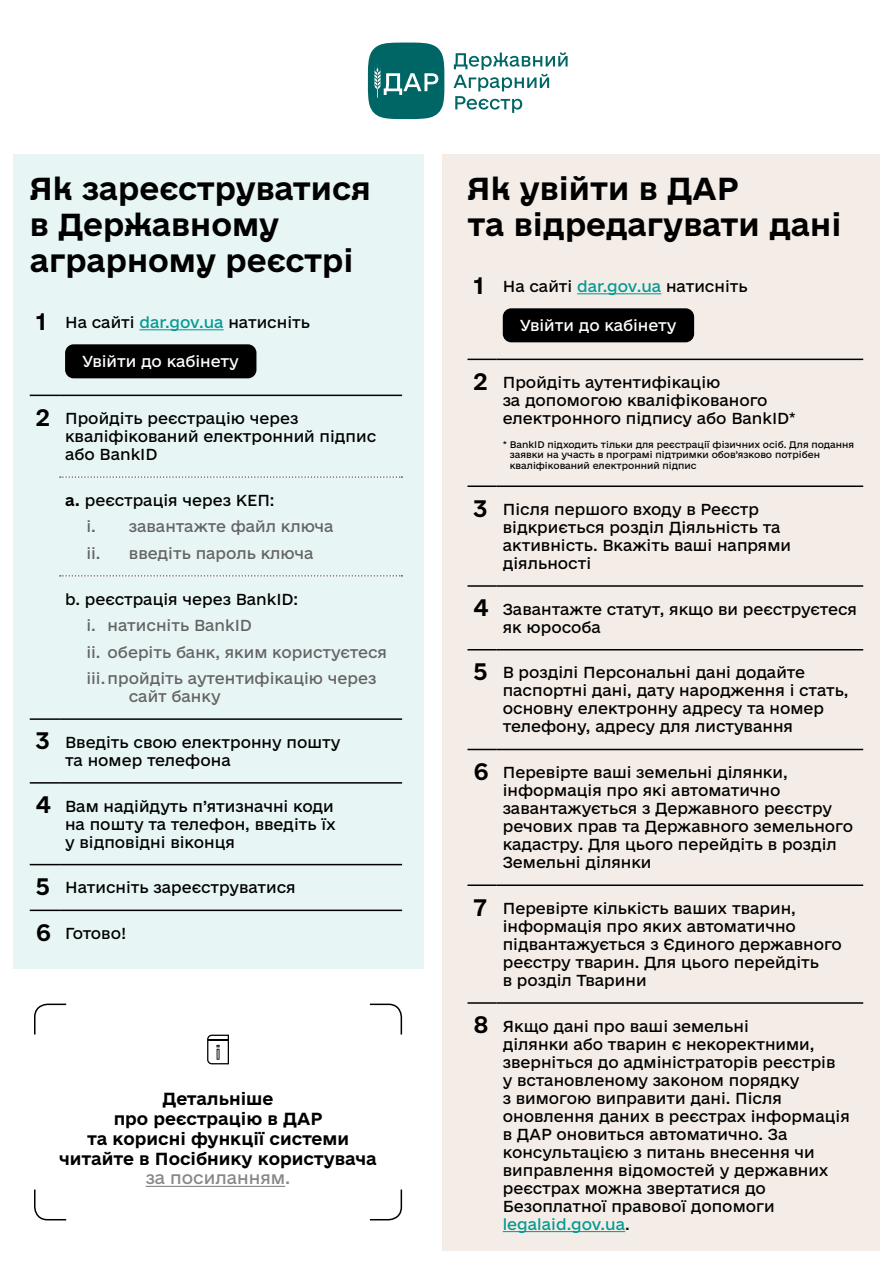
<style>
.page{position:relative;width:893px;height:1263px;background:#fff}
.page>*{position:absolute;margin:0;border:0;box-sizing:border-box;transform-origin:0 0}
.t1{font:30px/36px "e Ukraine Head Bold";color:#000}
.t2{font:16.5px/19.8px "e Ukraine Bold";color:#000;text-align:center}
.t3{font:16.5px "e Ukraine Regular";color:#878787}
.t4{font:15px/18px "e Ukraine Regular";color:#000}
.t5{font:15px/26.5px "e Ukraine Regular";color:#646363}
.t6{font:15px "e Ukraine Regular";color:#fff}
.t7{font:9px/10.8px "e Ukraine Regular";color:#000}
.s1{font-family:"e Ukraine Bold";font-size:22.5px}
.s2{color:#009a93}
.s3{font-family:"e Ukraine Bold";color:#000}
.s4{color:#000}
</style>
<div class="page">
<div style="left:13px;top:154px;width:410px;height:814px;background:#e7f5f5"></div>
<div style="left:442px;top:154px;width:438px;height:1096px;background:#f4ede7"></div>
<svg style="left:34px;top:1189px;width:33px;height:32px"></svg>
<svg style="left:34px;top:1003px;width:33px;height:32px"></svg>
<svg style="left:369px;top:1003px;width:34px;height:32px"></svg>
<svg style="left:369px;top:1189px;width:34px;height:32px"></svg>
<svg style="left:30px;top:395px;width:29px;height:1px"></svg>
<hr style="left:59px;top:395px;width:343px;height:1px;background:#000">
<hr style="left:30px;top:718px;width:29px;height:2px;background:#000">
<hr style="left:59px;top:718px;width:343px;height:2px;background:#000">
<hr style="left:30px;top:782px;width:29px;height:2px;background:#000">
<hr style="left:59px;top:782px;width:343px;height:2px;background:#000">
<svg style="left:30px;top:864px;width:29px;height:1px"></svg>
<hr style="left:59px;top:864px;width:343px;height:1px;background:#000">
<hr style="left:30px;top:909px;width:29px;height:2px;background:#000">
<hr style="left:59px;top:909px;width:343px;height:2px;background:#000">
<svg style="left:60px;top:476px;width:342px;height:2px"></svg>
<svg style="left:60px;top:575px;width:342px;height:2px"></svg>
<hr style="left:139px;top:329px;width:85px;height:1px;background:#009a93">
<div style="left:65px;top:344px;width:191px;height:34px;background:#000;border-radius:9px"></div>
<hr style="left:467px;top:359px;width:30px;height:1px;background:#000">
<hr style="left:497px;top:359px;width:366px;height:1px;background:#000">
<hr style="left:467px;top:485px;width:30px;height:2px;background:#000">
<hr style="left:497px;top:485px;width:366px;height:2px;background:#000">
<hr style="left:467px;top:585px;width:30px;height:2px;background:#000">
<hr style="left:497px;top:585px;width:366px;height:2px;background:#000">
<hr style="left:467px;top:649px;width:30px;height:1px;background:#000">
<hr style="left:497px;top:649px;width:366px;height:1px;background:#000">
<hr style="left:467px;top:749px;width:30px;height:1px;background:#000">
<hr style="left:497px;top:749px;width:366px;height:1px;background:#000">
<hr style="left:467px;top:884px;width:30px;height:2px;background:#000">
<hr style="left:497px;top:884px;width:366px;height:2px;background:#000">
<hr style="left:467px;top:1002px;width:30px;height:2px;background:#000">
<hr style="left:497px;top:1002px;width:366px;height:2px;background:#000">
<hr style="left:577px;top:293px;width:84px;height:1px;background:#009a93">
<div style="left:503px;top:308px;width:191px;height:34px;background:#000;border-radius:9px"></div>
<hr style="left:503px;top:1231px;width:122px;height:1px;background:#009a93">
<hr style="left:146px;top:1186px;width:139px;height:1px;background:#878787">
<svg style="left:207px;top:1035px;width:22px;height:29px"></svg>
<svg style="left:453px;top:52px;width:115px;height:61px"></svg>
<svg style="left:368px;top:42px;width:77px;height:77px;background:#2b7f7f"></svg>
<h1 class="t1" style="left:30px;top:172px;width:343px">Як зареєструватися в Державному аграрному реєстрі</h1>
<p class="t4" style="left:36px;top:314px;width:276px"><span class="s1">1</span> На сайті <span class="s2">dar.gov.ua</span> натисніть</p>
<p class="t6" style="left:82px;top:352px;width:158px">Увійти до кабінету</p>
<p class="t4" style="left:65px;top:410px;width:313px;text-indent:-29px"><span class="s1">2</span> Пройдіть реєстрацію через кваліфікований електронний підпис або BankID</p>
<p class="t5" style="left:86px;top:487px;width:249px;text-indent:-21px"><span class="s3">a.</span> <span class="s4">реєстрація через КЕП:<br></span>i. завантажте файл ключа ii. введіть пароль ключа</p>
<p class="t4" style="left:65px;top:590px;width:235px">b. реєстрація через BankID:</p>
<p class="t5" style="left:86px;top:613px;width:302px">i. натисніть BankID<br>ii. оберіть банк, яким користуєтеся iii. пройдіть аутентифікацію через</p>
<p class="t5" style="left:129px;top:684px;width:93px">сайт банку</p>
<p class="t4" style="left:65px;top:734px;width:277px;text-indent:-29px"><span class="s1">3</span> Введіть свою електронну пошту та номер телефона</p>
<p class="t4" style="left:65px;top:797px;width:272px;text-indent:-29px"><span class="s1">4</span> Вам надійдуть п’ятизначні коди на пошту та телефон, введіть їх у відповідні віконця</p>
<p class="t4" style="left:36px;top:879px;width:261px"><span class="s1">5</span> Натисніть зареєструватися</p>
<p class="t4" style="left:36px;top:925px;width:92px"><span class="s1">6</span> Готово!</p>
<p class="t2" style="left:59px;top:1089px;width:319px">Детальніше<br>про реєстрацію в ДАР<br>та корисні функції системи читайте в Посібнику користувача</p>
<p class="t3" style="left:146px;top:1168px;width:146px">за посиланням.</p>
<h1 class="t1" style="left:467px;top:172px;width:375px">Як увійти в ДАР<br>та відредагувати дані</h1>
<p class="t4" style="left:473px;top:278px;width:276px"><span class="s1">1</span> На сайті <span class="s2">dar.gov.ua</span> натисніть</p>
<p class="t6" style="left:520px;top:316px;width:158px">Увійти до кабінету</p>
<p class="t4" style="left:503px;top:374px;width:294px;text-indent:-29px"><span class="s1">2</span> Пройдіть аутентифікацію<br>за допомогою кваліфікованого електронного підпису або BankID*</p>
<p class="t7" style="left:510px;top:439px;width:346px;text-indent:-7px">* BankID підходить тільки для реєстрації фізичних осіб. Для подання заявки на участь в програмі підтримки обов’язково потрібен кваліфікований електронний підпис</p>
<p class="t4" style="left:503px;top:501px;width:290px;text-indent:-29px"><span class="s1">3</span> Після першого входу в Реєстр відкриється розділ Діяльність та активність. Вкажіть ваші напрями діяльності</p>
<p class="t4" style="left:503px;top:601px;width:356px;text-indent:-29px"><span class="s1">4</span> Завантажте статут, якщо ви реєструєтеся як юрособа</p>
<p class="t4" style="left:503px;top:664px;width:347px;text-indent:-29px"><span class="s1">5</span> В розділі Персональні дані додайте паспортні дані, дату народження і стать, основну електронну адресу та номер телефону, адресу для листування</p>
<p class="t4" style="left:503px;top:764px;width:352px;text-indent:-29px"><span class="s1">6</span> Перевірте ваші земельні ділянки, інформація про які автоматично завантажується з Державного реєстру речових прав та Державного земельного кадастру. Для цього перейдіть в розділ Земельні ділянки</p>
<p class="t4" style="left:503px;top:900px;width:341px;text-indent:-29px"><span class="s1">7</span> Перевірте кількість ваших тварин, інформація про яких автоматично підвантажується з Єдиного державного реєстру тварин. Для цього перейдіть<br>в розділ Тварини</p>
<p class="t4" style="left:503px;top:1018px;width:349px;text-indent:-29px"><span class="s1">8</span> Якщо дані про ваші земельні<br>ділянки або тварин є некоректними, зверніться до адміністраторів реєстрів<br>у встановленому законом порядку<br>з вимогою виправити дані. Після оновлення даних в реєстрах інформація в ДАР оновиться автоматично. За консультацією з питань внесення чи виправлення відомостей у державних реєстрах можна звертатися до<br>Безоплатної правової допомоги <span class="s2">legalaid.gov.ua</span>.</p>
</div>
